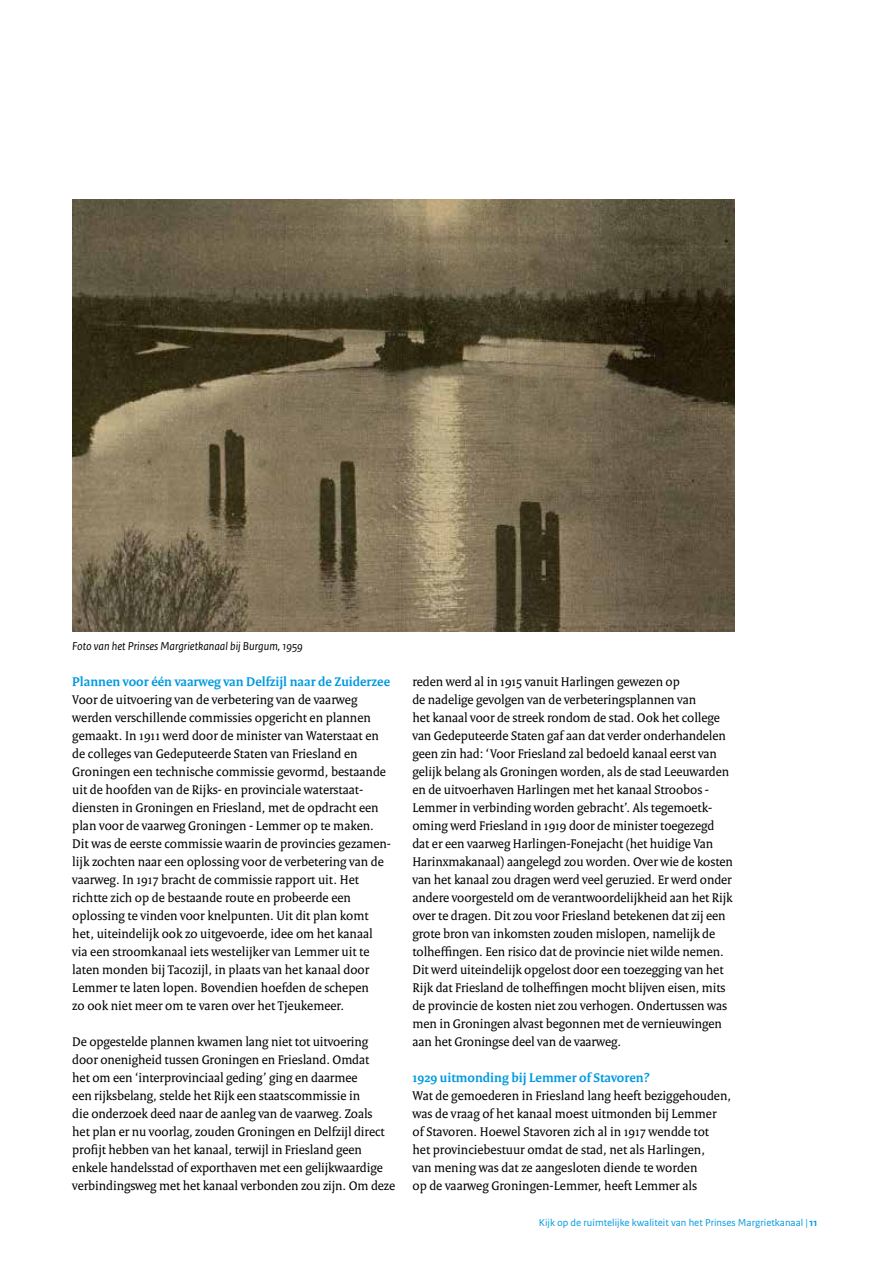
<style>
.page{position:relative;width:893px;height:1263px;background:#fff}
.page>*{position:absolute;margin:0;border:0;box-sizing:border-box;transform-origin:0 0}
.t1{font:13.5px/18px "Rijksoverheid Serif";letter-spacing:-.005em;color:#000}
.t2{font:700 13.5px "Rijksoverheid Serif";color:#0099e0}
.t3{font:italic 12px "Rijksoverheid Sans Text";color:#000}
.t4{font:10.5px "Rijksoverheid Sans Text";color:#0099e0}
.s1{font-weight:700}
</style>
<div class="page">
<img style="left:72px;top:200px;width:663px;height:431px">
<p class="t3" style="left:72px;top:639px;width:232px">Foto van het Prinses Margrietkanaal bij Burgum, 1959</p>
<p class="t2" style="left:72px;top:673px;width:319px">Plannen voor één vaarweg van Delfzijl naar de Zuiderzee</p>
<p class="t1" style="left:72px;top:690px;width:320px">Voor de uitvoering van de verbetering van de vaarweg werden verschillende commissies opgericht en plannen gemaakt. In 1911 werd door de minister van Waterstaat en de colleges van Gedeputeerde Staten van Friesland en Groningen een technische commissie gevormd, bestaande uit de hoofden van de Rijks- en provinciale waterstaat&shy;diensten in Groningen en Friesland, met de opdracht een plan voor de vaarweg Groningen - Lemmer op te maken.<br>Dit was de eerste commissie waarin de provincies gezamen&shy;lijk zochten naar een oplossing voor de verbetering van de vaarweg. In 1917 bracht de commissie rapport uit. Het richtte zich op de bestaande route en probeerde een oplossing te vinden voor knelpunten. Uit dit plan komt het, uiteindelijk ook zo uitgevoerde, idee om het kanaal via een stroomkanaal iets westelijker van Lemmer uit te laten monden bij Tacozijl, in plaats van het kanaal door Lemmer te laten lopen. Bovendien hoefden de schepen<br>zo ook niet meer om te varen over het Tjeukemeer.</p>
<p class="t1" style="left:72px;top:1032px;width:324px">De opgestelde plannen kwamen lang niet tot uitvoering door onenigheid tussen Groningen en Friesland. Omdat<br>het om een ‘interprovinciaal geding’ ging en daarmee<br>een rijksbelang, stelde het Rijk een staatscommissie in<br>die onderzoek deed naar de aanleg van de vaarweg. Zoals<br>het plan er nu voorlag, zouden Groningen en Delfzijl direct profijt hebben van het kanaal, terwijl in Friesland geen enkele handelsstad of exporthaven met een gelijkwaardige verbindingsweg met het kanaal verbonden zou zijn. Om deze</p>
<p class="t1" style="left:412px;top:672px;width:322px">reden werd al in 1915 vanuit Harlingen gewezen op<br>de nadelige gevolgen van de verbeteringsplannen van<br>het kanaal voor de streek rondom de stad. Ook het college van Gedeputeerde Staten gaf aan dat verder onderhandelen geen zin had: ‘Voor Friesland zal bedoeld kanaal eerst van gelijk belang als Groningen worden, als de stad Leeuwarden en de uitvoerhaven Harlingen met het kanaal Stroobos - Lemmer in verbinding worden gebracht’. Als tegemoetk&shy;oming werd Friesland in 1919 door de minister toegezegd dat er een vaarweg Harlingen-Fonejacht (het huidige Van Harinxmakanaal) aangelegd zou worden. Over wie de kosten van het kanaal zou dragen werd veel geruzied. Er werd onder andere voorgesteld om de verantwoordelijkheid aan het Rijk over te dragen. Dit zou voor Friesland betekenen dat zij een grote bron van inkomsten zouden mislopen, namelijk de tolheffingen. Een risico dat de provincie niet wilde nemen.<br>Dit werd uiteindelijk opgelost door een toezegging van het Rijk dat Friesland de tolheffingen mocht blijven eisen, mits de provincie de kosten niet zou verhogen. Ondertussen was men in Groningen alvast begonnen met de vernieuwingen aan het Groningse deel van de vaarweg.</p>
<p class="t2" style="left:412px;top:1069px;width:239px">1929 uitmonding bij Lemmer of Stavoren?</p>
<p class="t1" style="left:412px;top:1086px;width:320px">Wat de gemoederen in Friesland lang heeft beziggehouden, was de vraag of het kanaal moest uitmonden bij Lemmer<br>of Stavoren. Hoewel Stavoren zich al in 1917 wendde tot<br>het provinciebestuur omdat de stad, net als Harlingen,<br>van mening was dat ze aangesloten diende te worden<br>op de vaarweg Groningen-Lemmer, heeft Lemmer als</p>
<p class="t4" style="left:539px;top:1216px;width:280px">Kijk op de ruimtelijke kwaliteit van het Prinses Margrietkanaal | <span class="s1">11</span></p>
</div>
